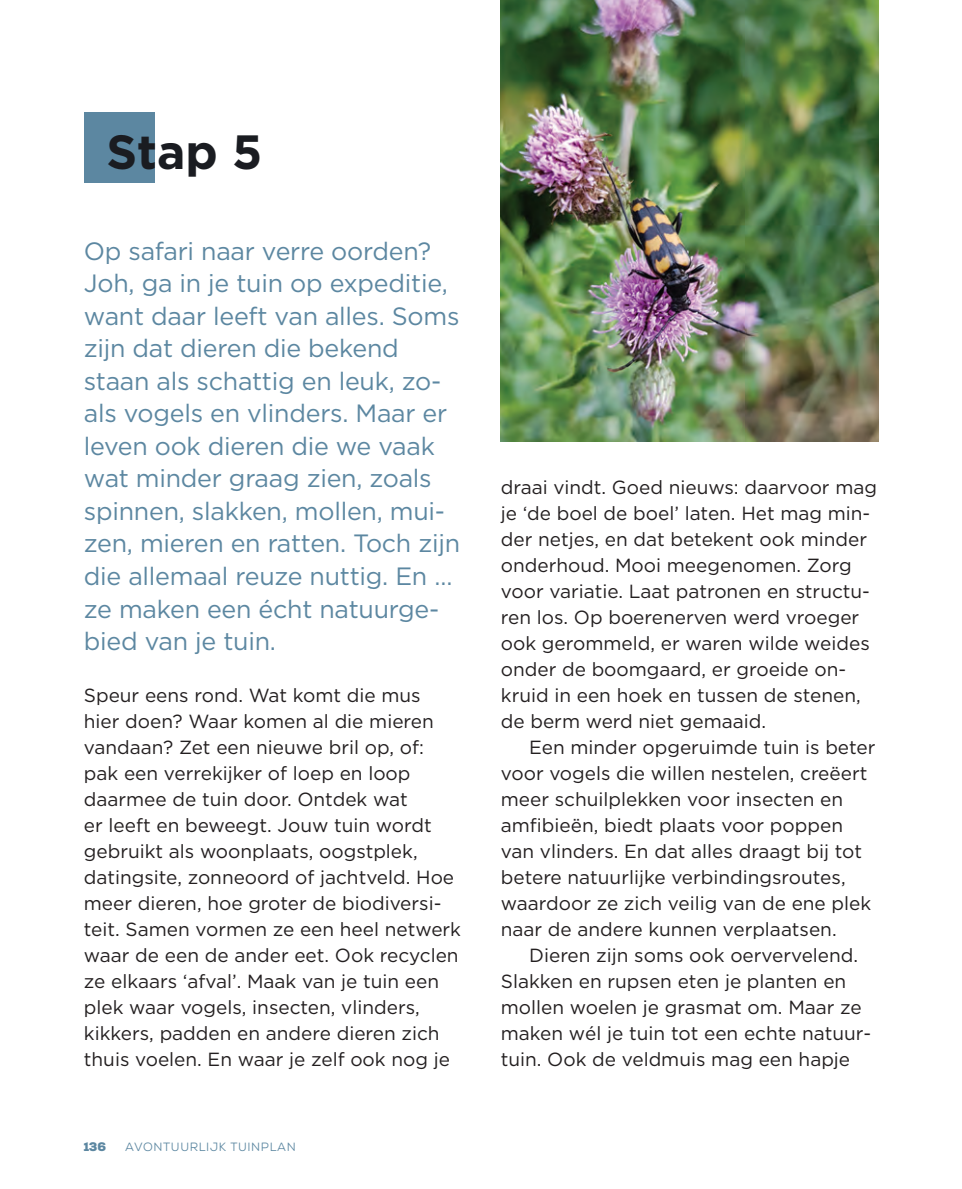
<style>
.page{position:relative;width:962px;height:1189px;background:#fff}
.page>*{position:absolute;margin:0;border:0;box-sizing:border-box;transform-origin:0 0}
.t1{font:700 48px "Gotham HTF";color:#1a1c21}
.t2{font:25px/32.4px "Gotham HTF";letter-spacing:-.01em;color:#5c87a1}
.t3{font:19px/26px "Gotham HTF";color:#231f20}
.t4{font:12px "Nexa Rust Sans";letter-spacing:.05em;color:#5c87a1}
.t5{font:900 12px "Nexa Rust Sans";color:#5c87a1}
</style>
<div class="page">
<div style="left:84px;top:112px;width:71px;height:71px;background:#5c87a1"></div>
<img style="left:501px;top:0;width:377px;height:441px">
<h1 class="t1" style="left:107px;top:124px;width:157px">Stap 5</h1>
<p class="t2" style="left:84px;top:234px;width:377px">Op safari naar verre oorden?<br>Joh, ga in je tuin op expeditie, want daar leeft van alles. Soms zijn dat dieren die bekend staan als schattig en leuk, zo&shy;als vogels en vlinders. Maar er leven ook dieren die we vaak wat minder graag zien, zoals spinnen, slakken, mollen, mui&shy;zen, mieren en ratten. Toch zijn die allemaal reuze nuttig. En … ze maken een écht natuurge&shy;bied van je tuin.</p>
<p class="t3" style="left:84px;top:682px;width:378px">Speur eens rond. Wat komt die mus<br>hier doen? Waar komen al die mieren vandaan? Zet een nieuwe bril op, of: pak een verrekijker of loep en loop daarmee de tuin door. Ontdek wat<br>er leeft en beweegt. Jouw tuin wordt gebruikt als woonplaats, oogstplek, datingsite, zonneoord of jachtveld. Hoe meer dieren, hoe groter de biodiversi&shy;teit. Samen vormen ze een heel netwerk waar de een de ander eet. Ook recyclen ze elkaars ‘afval’. Maak van je tuin een plek waar vogels, insecten, vlinders, kikkers, padden en andere dieren zich thuis voelen. En waar je zelf ook nog je</p>
<p class="t5" style="left:84px;top:1138px;width:24px">136</p>
<p class="t4" style="left:125px;top:1139px;width:172px">AVONTUURLIJK TUINPLAN</p>
<p class="t3" style="left:501px;top:474px;width:378px">draai vindt. Goed nieuws: daarvoor mag je ‘de boel de boel’ laten. Het mag min&shy;der netjes, en dat betekent ook minder onderhoud. Mooi meegenomen. Zorg voor variatie. Laat patronen en structu&shy;ren los. Op boerenerven werd vroeger ook gerommeld, er waren wilde weides onder de boomgaard, er groeide on&shy;kruid in een hoek en tussen de stenen, de berm werd niet gemaaid.</p>
<p class="t3" style="left:501px;top:734px;width:376px;text-indent:28px">Een minder opgeruimde tuin is beter voor vogels die willen nestelen, creëert meer schuilplekken voor insecten en amfibieën, biedt plaats voor poppen van vlinders. En dat alles draagt bij tot betere natuurlijke verbindingsroutes, waardoor ze zich veilig van de ene plek naar de andere kunnen verplaatsen.</p>
<p class="t3" style="left:501px;top:941px;width:372px;text-indent:28px">Dieren zijn soms ook oervervelend.<br>Slakken en rupsen eten je planten en mollen woelen je grasmat om. Maar ze maken wél je tuin tot een echte natuur&shy;tuin. Ook de veldmuis mag een hapje</p>
</div>
